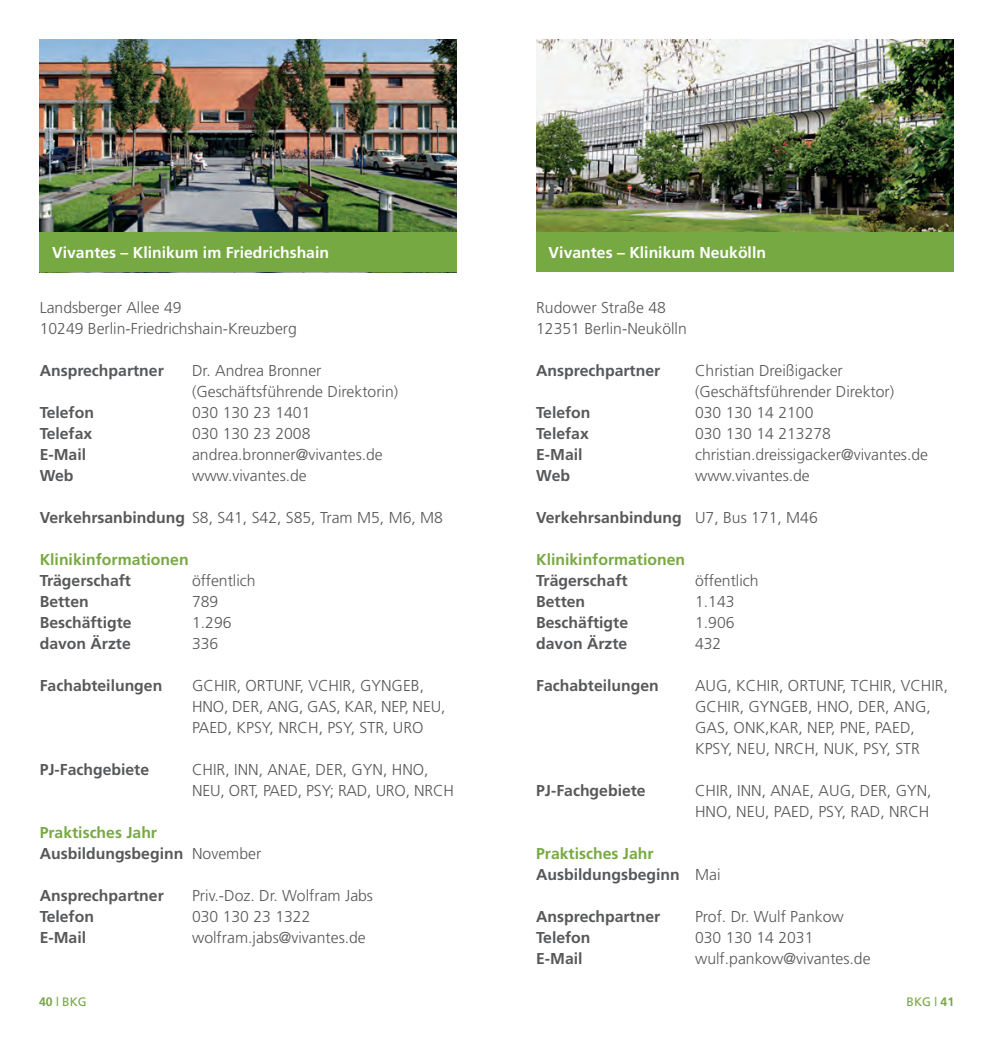
<style>
.page{position:relative;width:993px;height:1042px;background:#fff}
.page>*{position:absolute;margin:0;border:0;box-sizing:border-box;transform-origin:0 0}
.t1{font:300 15.75px/21px "Frutiger";color:#57585a}
.t2{font:700 15.75px/21px "Frutiger";color:#57585a}
.t3{font:700 15.75px "Frutiger";color:#fff}
.t4{font:700 15.75px "Frutiger";color:#77a942}
.t5{font:12.25px "Frutiger";color:#77a942}
.s1{font-weight:700}
.s2{color:#77a942}
.s3{font-weight:300}
</style>
<div class="page">
<img style="left:536px;top:40px;width:416px;height:192px">
<div style="left:536px;top:232px;width:416px;height:40px;background:#77a942"></div>
<img style="left:40px;top:40px;width:416px;height:192px">
<div style="left:40px;top:232px;width:416px;height:40px;background:#77a942"></div>
<p class="t3" style="left:52px;top:243px;width:278px">Vivantes – Klinikum im Friedrichshain</p>
<p class="t1" style="left:40px;top:297px;width:258px">Landsberger Allee 49<br>10249 Berlin-Friedrichshain-Kreuzberg</p>
<p class="t2" style="left:40px;top:360px;width:125px">Ansprechpartner</p>
<p class="t1" style="left:192px;top:360px;width:207px">Dr. Andrea Bronner (Geschäftsführende Direktorin)</p>
<p class="t2" style="left:40px;top:402px;width:56px">Telefon</p>
<p class="t1" style="left:192px;top:402px;width:120px">030 130 23 1401</p>
<p class="t2" style="left:40px;top:423px;width:54px">Telefax</p>
<p class="t1" style="left:192px;top:423px;width:120px">030 130 23 2008</p>
<p class="t2" style="left:40px;top:443px;width:48px">E-Mail</p>
<p class="t1" style="left:192px;top:444px;width:192px">andrea.bronner@vivantes.de</p>
<p class="t2" style="left:40px;top:464px;width:35px">Web</p>
<p class="t1" style="left:192px;top:465px;width:116px">www.vivantes.de</p>
<p class="t1" style="left:40px;top:507px;width:404px"><span class="s1">Verkehrsanbindung</span> S8, S41, S42, S85, Tram M5, M6, M8</p>
<p class="t4" style="left:40px;top:550px;width:150px">Klinikinformationen</p>
<p class="t2" style="left:40px;top:569px;width:93px">Trägerschaft</p>
<p class="t1" style="left:192px;top:570px;width:65px">öffentlich</p>
<p class="t2" style="left:40px;top:590px;width:51px">Betten</p>
<p class="t1" style="left:192px;top:591px;width:28px">789</p>
<p class="t2" style="left:40px;top:611px;width:93px">Beschäftigte</p>
<p class="t1" style="left:192px;top:612px;width:41px">1.296</p>
<p class="t2" style="left:40px;top:632px;width:93px">davon Ärzte</p>
<p class="t1" style="left:192px;top:633px;width:28px">336</p>
<p class="t2" style="left:40px;top:674px;width:124px">Fachabteilungen</p>
<p class="t1" style="left:192px;top:675px;width:255px">GCHIR, ORTUNF, VCHIR, GYNGEB,<br>HNO, DER, ANG, GAS, KAR, NEP, NEU,<br>PAED, KPSY, NRCH, PSY, STR, URO</p>
<p class="t2" style="left:40px;top:758px;width:111px">PJ-Fachgebiete</p>
<p class="t1" style="left:192px;top:759px;width:263px">CHIR, INN, ANAE, DER, GYN, HNO,<br>NEU, ORT, PAED, PSY; RAD, URO, NRCH</p>
<p class="t2" style="left:40px;top:821px;width:223px"><span class="s2">Praktisches Jahr<br></span>Ausbildungsbeginn <span class="s3">November</span></p>
<p class="t2" style="left:40px;top:884px;width:125px">Ansprechpartner</p>
<p class="t1" style="left:192px;top:885px;width:182px">Priv.-Doz. Dr. Wolfram Jabs</p>
<p class="t2" style="left:40px;top:905px;width:56px">Telefon</p>
<p class="t1" style="left:192px;top:906px;width:120px">030 130 23 1322</p>
<p class="t2" style="left:40px;top:926px;width:48px">E-Mail</p>
<p class="t1" style="left:192px;top:927px;width:175px">wolfram.jabs@vivantes.de</p>
<p class="t3" style="left:548px;top:243px;width:219px">Vivantes – Klinikum Neukölln</p>
<p class="t1" style="left:536px;top:297px;width:152px">Rudower Straße 48<br>12351 Berlin-Neukölln</p>
<p class="t2" style="left:536px;top:360px;width:125px">Ansprechpartner</p>
<p class="t1" style="left:694px;top:360px;width:200px">Christian Dreißigacker (Geschäftsführender Direktor)</p>
<p class="t2" style="left:536px;top:402px;width:56px">Telefon</p>
<p class="t1" style="left:694px;top:402px;width:120px">030 130 14 2100</p>
<p class="t2" style="left:536px;top:423px;width:54px">Telefax</p>
<p class="t1" style="left:694px;top:423px;width:137px">030 130 14 213278</p>
<p class="t2" style="left:536px;top:444px;width:48px">E-Mail</p>
<p class="t1" style="left:694px;top:444px;width:234px">christian.dreissigacker@vivantes.de</p>
<p class="t2" style="left:536px;top:465px;width:35px">Web</p>
<p class="t1" style="left:694px;top:465px;width:116px">www.vivantes.de</p>
<p class="t2" style="left:536px;top:507px;width:283px">Verkehrsanbindung <span class="s3">U7, Bus 171, M46</span></p>
<p class="t4" style="left:536px;top:550px;width:150px">Klinikinformationen</p>
<p class="t2" style="left:536px;top:570px;width:93px">Trägerschaft</p>
<p class="t1" style="left:694px;top:570px;width:65px">öffentlich</p>
<p class="t2" style="left:536px;top:591px;width:51px">Betten</p>
<p class="t1" style="left:694px;top:591px;width:41px">1.143</p>
<p class="t2" style="left:536px;top:612px;width:93px">Beschäftigte</p>
<p class="t1" style="left:694px;top:612px;width:41px">1.906</p>
<p class="t2" style="left:536px;top:633px;width:93px">davon Ärzte</p>
<p class="t1" style="left:694px;top:633px;width:28px">432</p>
<p class="t2" style="left:536px;top:675px;width:124px">Fachabteilungen</p>
<p class="t1" style="left:694px;top:675px;width:254px">AUG, KCHIR, ORTUNF, TCHIR, VCHIR,<br>GCHIR, GYNGEB, HNO, DER, ANG,<br>GAS, ONK,KAR, NEP, PNE, PAED,<br>KPSY, NEU, NRCH, NUK, PSY, STR</p>
<p class="t2" style="left:536px;top:780px;width:111px">PJ-Fachgebiete</p>
<p class="t1" style="left:694px;top:780px;width:238px">CHIR, INN, ANAE, AUG, DER, GYN,<br>HNO, NEU, PAED, PSY, RAD, NRCH</p>
<p class="t2" style="left:536px;top:843px;width:186px"><span class="s2">Praktisches Jahr<br></span>Ausbildungsbeginn <span class="s3">Mai</span></p>
<p class="t2" style="left:536px;top:906px;width:125px">Ansprechpartner</p>
<p class="t1" style="left:694px;top:906px;width:150px">Prof. Dr. Wulf Pankow</p>
<p class="t2" style="left:536px;top:927px;width:56px">Telefon</p>
<p class="t1" style="left:694px;top:927px;width:120px">030 130 14 2031</p>
<p class="t2" style="left:536px;top:948px;width:48px">E-Mail</p>
<p class="t1" style="left:694px;top:948px;width:177px">wulf.pankow@vivantes.de</p>
<p class="t5" style="left:39px;top:994px;width:49px"><span class="s1">40</span> | BKG</p>
<p class="t5" style="left:906px;top:994px;width:49px">BKG | <span class="s1">41</span></p>
</div>
